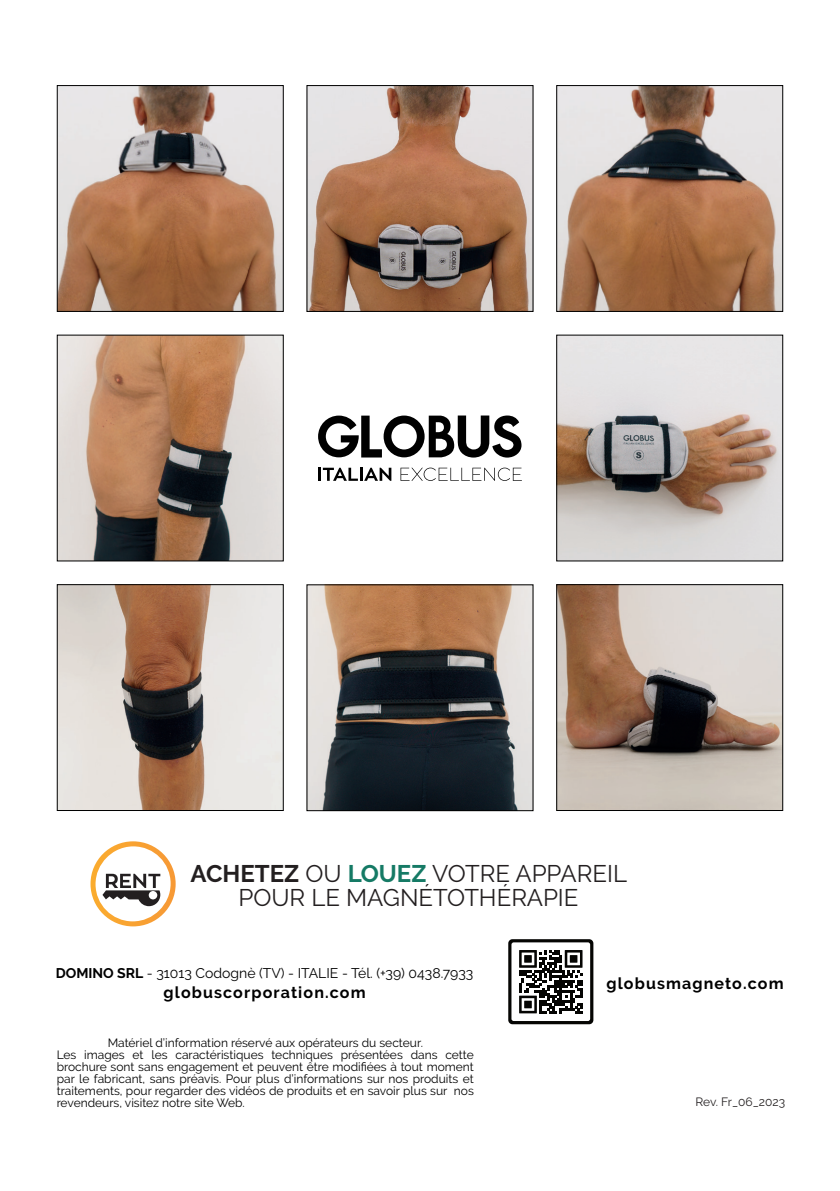
<style>
.page{position:relative;width:840px;height:1191px;background:#fff}
.page>*{position:absolute;margin:0;border:0;box-sizing:border-box;transform-origin:0 0}
.t1{font:24px/24px "Raleway";color:#231f20;text-align:center}
.t2{font:700 16px "Raleway";letter-spacing:.07em;color:#000}
.t3{font:14px "Raleway";color:#000}
.t4{font:12px/12px "Raleway";color:#000}
.t5{font:12px "Raleway";color:#231f20}
.s1{font-weight:700}
.s2{font-weight:700;color:#157a65}
</style>
<div class="page">
<svg style="left:318px;top:468px;width:73px;height:13px"></svg>
<svg style="left:400px;top:467px;width:121px;height:14px"></svg>
<svg style="left:318px;top:415px;width:203px;height:42px"></svg>
<img style="left:308px;top:586px;width:223px;height:223px">
<div style="left:306px;top:584px;width:227px;height:227px;border:1px solid #000"></div>
<img style="left:308px;top:87px;width:223px;height:223px">
<div style="left:306px;top:85px;width:227px;height:227px;border:1px solid #000"></div>
<img style="left:558px;top:87px;width:222px;height:223px">
<div style="left:556px;top:85px;width:226px;height:227px;border:1px solid #000"></div>
<img style="left:59px;top:87px;width:222px;height:223px">
<div style="left:57px;top:85px;width:226px;height:227px;border:1px solid #000"></div>
<img style="left:558px;top:336px;width:222px;height:223px">
<img style="left:59px;top:336px;width:222px;height:223px">
<div style="left:57px;top:334px;width:226px;height:227px;border:1px solid #000"></div>
<img style="left:558px;top:586px;width:222px;height:223px">
<div style="left:556px;top:584px;width:226px;height:227px;border:1px solid #000"></div>
<img style="left:59px;top:586px;width:222px;height:223px">
<div style="left:57px;top:584px;width:226px;height:227px;border:1px solid #000"></div>
<svg style="left:90px;top:841px;width:85px;height:85px"></svg>
<svg style="left:508px;top:939px;width:85px;height:85px"></svg>
<h1 class="t1" style="left:190px;top:861px;width:437px"><span class="s1">ACHETEZ</span> OU <span class="s2">LOUEZ</span> VOTRE APPAREIL<br>POUR LE MAGNÉTOTHÉRAPIE</h1>
<p class="t3" style="left:56px;top:965px;width:419px"><span class="s1">DOMINO SRL</span> - 31013 Codognè (TV) - ITALIE - Tél. (+39) 0438.7933</p>
<h2 class="t2" style="left:163px;top:983px;width:203px">globuscorporation.com</h2>
<p class="t4" style="left:57px;top:1036px;width:418px;text-indent:51px">Matériel d’information réservé aux opérateurs du secteur.<br>Les images et les caractéristiques techniques présentées dans cette brochure sont sans engagement et peuvent être modifiées à tout moment par le fabricant, sans préavis. Pour plus d’informations sur nos produits et traitements, pour regarder des vidéos de produits et en savoir plus sur nos revendeurs, visitez notre site Web.</p>
<h2 class="t2" style="left:606px;top:974px;width:178px">globusmagneto.com</h2>
<p class="t5" style="left:695px;top:1094px;width:91px">Rev. Fr_06_2023</p>
</div>
